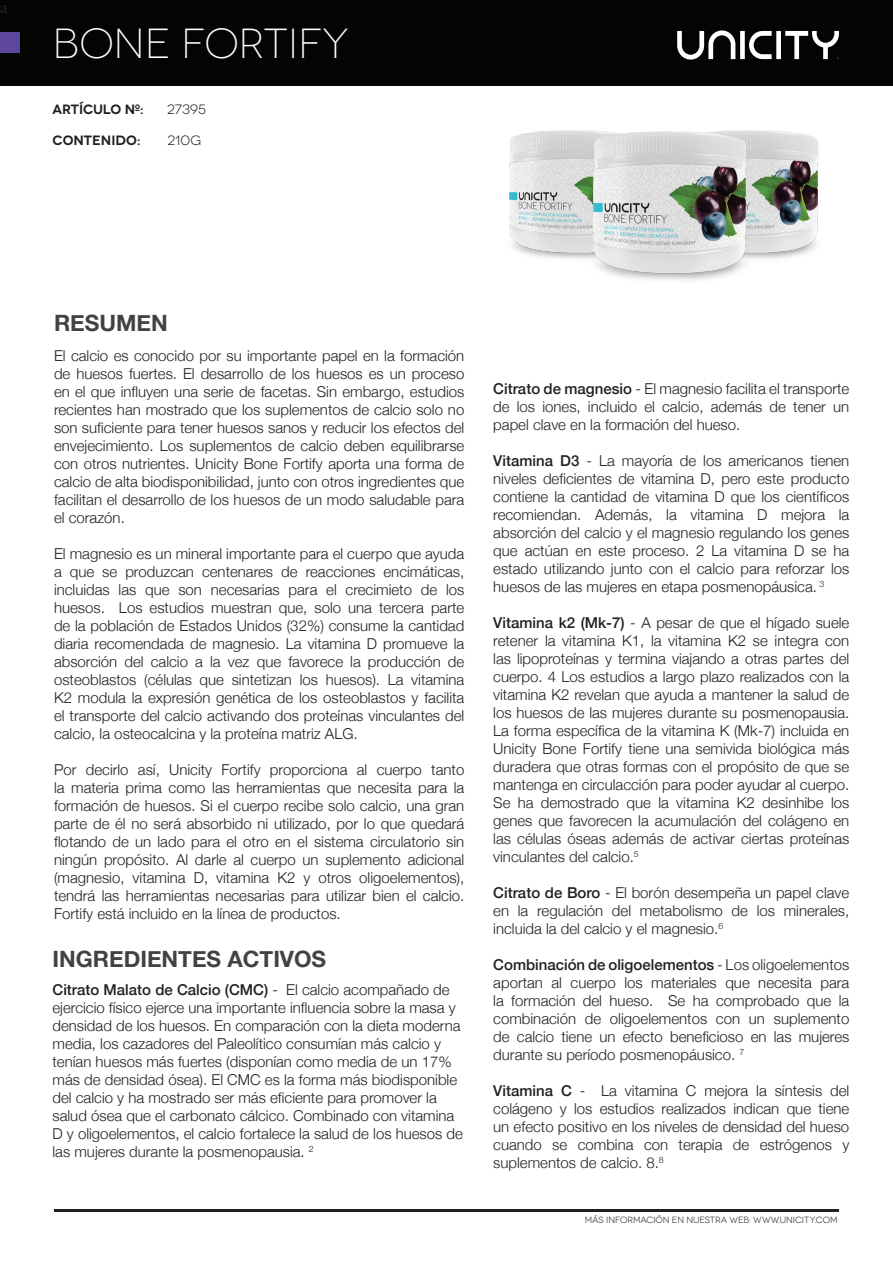
<style>
.page{position:relative;width:893px;height:1263px;background:#fff}
.page>*{position:absolute;margin:0;border:0;box-sizing:border-box;transform-origin:0 0}
.t1{font:300 42px "Novecentowide";color:#fff}
.t2{font:700 22.5px "Helvetica Neue";color:#414243}
.t3{font:18px "Minion Pro";color:#231f20}
.t4{font:300 15px/18px "Helvetica Neue";color:#231f20;text-align:justify}
.t5{font:600 13.5px "Novecentowide";color:#231f20}
.t6{font:13.5px "Novecentowide";color:#231f20}
.t7{font:9px "Novecentowide";letter-spacing:-.01em;color:#231f20}
.s1{font-weight:500}
</style>
<div class="page">
<div style="left:0;top:0;width:892px;height:86px;background:#040503"></div>
<div style="left:0;top:32px;width:19px;height:20px;background:#5d479d"></div>
<svg style="left:677px;top:30px;width:162px;height:30px"></svg>
<img style="left:804px;top:134px;width:15px;height:120px">
<img style="left:509px;top:132px;width:28px;height:125px">
<img style="left:537px;top:130px;width:267px;height:150px">
<hr style="left:54px;top:1209px;width:785px;height:3px;background:#231f20">
<p class="t3" style="left:-1px;top:-5px;width:9px">a</p>
<p class="t1" style="left:53px;top:19px;width:298px">BONE fortify</p>
<p class="t5" style="left:53px;top:101px;width:93px">ARTÍCULO Nº:</p>
<p class="t6" style="left:167px;top:101px;width:40px">27395</p>
<p class="t5" style="left:53px;top:132px;width:90px">CONTENIDO:</p>
<p class="t6" style="left:168px;top:133px;width:35px">210G</p>
<p class="t2" style="left:54px;top:306px;width:115px">RESUMEN</p>
<p class="t4" style="left:54px;top:346px;width:412px">El calcio es conocido por su importante papel en la formación de huesos fuertes. El desarrollo de los huesos es un proceso en el que influyen una serie de facetas. Sin embargo, estudios recientes han mostrado que los suplementos de calcio solo no son suficiente para tener huesos sanos y reducir los efectos del envejecimiento. Los suplementos de calcio deben equilibrarse con otros nutrientes. Unicity Bone Fortify aporta una forma de calcio de alta biodisponibilidad, junto con otros ingredientes que facilitan el desarrollo de los huesos de un modo saludable para el corazón.</p>
<p class="t4" style="left:54px;top:544px;width:412px">El magnesio es un mineral importante para el cuerpo que ayuda a que se produzcan centenares de reacciones encimáticas, incluidas las que son necesarias para el crecimieto de los huesos. Los estudios muestran que, solo una tercera parte de la población de Estados Unidos (32%) consume la cantidad diaria recomendada de magnesio. La vitamina D promueve la absorción del calcio a la vez que favorece la producción de osteoblastos (células que sintetizan los huesos). La vitamina K2 modula la expresión genética de los osteoblastos y facilita el transporte del calcio activando dos proteínas vinculantes del calcio, la osteocalcina y la proteína matriz ALG.</p>
<p class="t4" style="left:54px;top:760px;width:412px">Por decirlo así, Unicity Fortify proporciona al cuerpo tanto la materia prima como las herramientas que necesita para la formación de huesos. Si el cuerpo recibe solo calcio, una gran parte de él no será absorbido ni utilizado, por lo que quedará flotando de un lado para el otro en el sistema circulatorio sin ningún propósito. Al darle al cuerpo un suplemento adicional (magnesio, vitamina D, vitamina K2 y otros oligoelementos), tendrá las herramientas necesarias para utilizar bien el calcio.<br>Fortify está incluido en la línea de productos.</p>
<p class="t2" style="left:53px;top:941px;width:275px">INGREDIENTES ACTIVOS</p>
<p class="t4" style="left:53px;top:980px;width:412px;text-align:left"><span class="s1">Citrato Malato de Calcio (CMC)</span> - El calcio acompañado de ejercicio físico ejerce una importante influencia sobre la masa y densidad de los huesos. En comparación con la dieta moderna media, los cazadores del Paleolítico consumían más calcio y tenían huesos más fuertes (disponían como media de un 17% más de densidad ósea). El CMC es la forma más biodisponible del calcio y ha mostrado ser más eficiente para promover la salud ósea que el carbonato cálcico. Combinado con vitamina D y oligoelementos, el calcio fortalece la salud de los huesos de las mujeres durante la posmenopausia. <sup>2</sup></p>
<p class="t4" style="left:493px;top:379px;width:358px"><span class="s1">Citrato de magnesio</span> - El magnesio facilita el transporte de los iones, incluido el calcio, además de tener un papel clave en la formación del hueso.</p>
<p class="t4" style="left:493px;top:451px;width:358px"><span class="s1">Vitamina D3</span> - La mayoría de los americanos tienen niveles deficientes de vitamina D, pero este producto contiene la cantidad de vitamina D que los científicos recomiendan. Además, la vitamina D mejora la absorción del calcio y el magnesio regulando los genes que actúan en este proceso. 2 La vitamina D se ha estado utilizando junto con el calcio para reforzar los huesos de las mujeres en etapa posmenopáusica. <sup>3</sup></p>
<p class="t4" style="left:493px;top:613px;width:358px"><span class="s1">Vitamina k2 (Mk-7)</span> - A pesar de que el hígado suele retener la vitamina K1, la vitamina K2 se integra con las lipoproteínas y termina viajando a otras partes del cuerpo. 4 Los estudios a largo plazo realizados con la vitamina K2 revelan que ayuda a mantener la salud de los huesos de las mujeres durante su posmenopausia.<br>La forma específica de la vitamina K (Mk-7) incluida en Unicity Bone Fortify tiene una semivida biológica más duradera que otras formas con el propósito de que se mantenga en circulacción para poder ayudar al cuerpo.<br>Se ha demostrado que la vitamina K2 desinhibe los genes que favorecen la acumulación del colágeno en las células óseas además de activar ciertas proteínas vinculantes del calcio.<sup>5</sup></p>
<p class="t4" style="left:493px;top:883px;width:358px"><span class="s1">Citrato de Boro</span> - El borón desempeña un papel clave en la regulación del metabolismo de los minerales, incluida la del calcio y el magnesio.<sup>6</sup></p>
<p class="t4" style="left:493px;top:955px;width:358px"><span class="s1">Combinación de oligoelementos</span> - Los oligoelementos aportan al cuerpo los materiales que necesita para la formación del hueso. Se ha comprobado que la combinación de oligoelementos con un suplemento de calcio tiene un efecto beneficioso en las mujeres durante su período posmenopáusico. <sup>7</sup></p>
<p class="t4" style="left:493px;top:1081px;width:358px"><span class="s1">Vitamina C</span> - La vitamina C mejora la síntesis del colágeno y los estudios realizados indican que tiene un efecto positivo en los niveles de densidad del hueso cuando se combina con terapia de estrógenos y suplementos de calcio. 8.<sup>8</sup></p>
<p class="t7" style="left:585px;top:1214px;width:254px">MÁS INFORMACIÓN EN NUESTRA WEB: WWW.UNICITY.COM</p>
</div>
